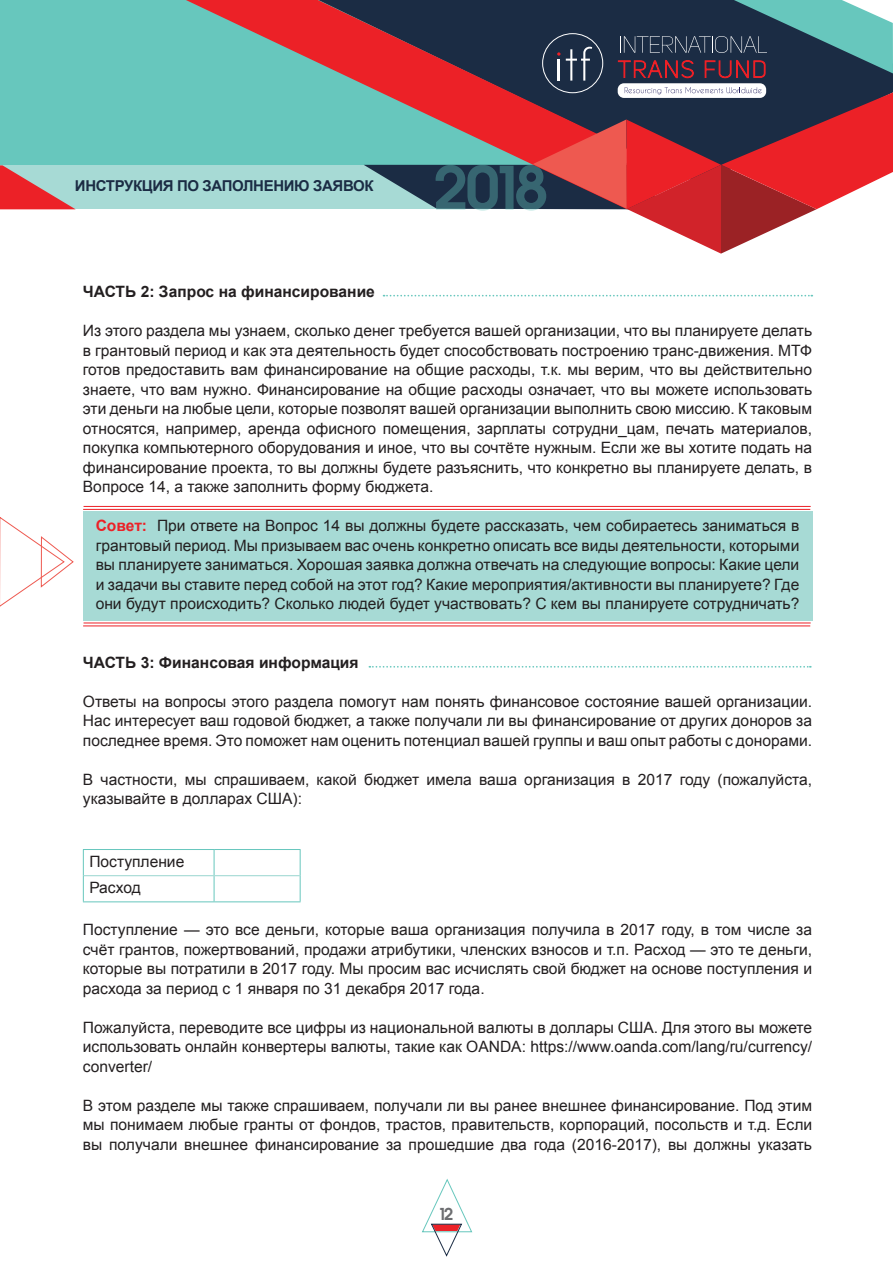
<style>
.page{position:relative;width:893px;height:1263px;background:#fff}
.page>*{position:absolute;margin:0;border:0;box-sizing:border-box;transform-origin:0 0}
.t1{font:16.5px "Avant Garde SH Dem Bol";color:#6c6d70}
.t2{font:15.6px/19.5px "Arial";color:#231f20;text-align:justify}
.t3{font:700 15.6px "Arial";color:#231f20}
.t4{font:700 15px "Arial";letter-spacing:-.025em;color:#1b2c44}
.s1{font-weight:700;color:#ec2127}
</style>
<div class="page">
<svg style="left:0;top:0;width:627px;height:209px;background:#7ba5a1"></svg>
<svg style="left:0;top:165px;width:76px;height:44px;background:#c97c7c"></svg>
<div style="left:618px;top:83px;width:148px;height:15px;background:#fff;border-radius:6px"></div>
<svg style="left:364px;top:87px;width:529px;height:167px"></svg>
<svg style="left:485px;top:0;width:408px;height:81px;background:#314a5c"></svg>
<svg style="left:422px;top:1178px;width:51px;height:79px"></svg>
<div style="left:83px;top:511px;width:729px;height:110px;background:#a7dad5"></div>
<svg style="left:214px;top:850px;width:1px;height:51px"></svg>
<hr style="left:83px;top:901px;width:131px;height:1px;background:#67c7bd">
<hr style="left:214px;top:901px;width:87px;height:1px;background:#67c7bd">
<svg style="left:83px;top:850px;width:1px;height:51px"></svg>
<svg style="left:300px;top:850px;width:1px;height:51px"></svg>
<hr style="left:83px;top:849px;width:131px;height:1px;background:#67c7bd">
<hr style="left:214px;top:849px;width:87px;height:1px;background:#67c7bd">
<hr style="left:84px;top:875px;width:130px;height:1px;background:#98d5cf">
<hr style="left:214px;top:875px;width:86px;height:1px;background:#98d5cf">
<hr style="left:84px;top:506px;width:727px;height:1px;background:#ec2127">
<hr style="left:84px;top:622px;width:727px;height:1px;background:#ec2127">
<hr style="left:83px;top:509px;width:727px;height:1px;background:#ec2127">
<hr style="left:83px;top:625px;width:727px;height:1px;background:#ec2127">
<svg style="left:0;top:517px;width:74px;height:90px"></svg>
<svg style="left:384px;top:295px;width:428px;height:1px"></svg>
<svg style="left:369px;top:666px;width:442px;height:2px"></svg>
<p class="t4" style="left:75px;top:176px;width:300px">ИНСТРУКЦИЯ ПО ЗАПОЛНЕНИЮ ЗАЯВОК</p>
<p class="t3" style="left:83px;top:281px;width:294px">ЧАСТЬ 2: Запрос на финансирование</p>
<p class="t2" style="left:83px;top:321px;width:731px">Из этого раздела мы узнаем, сколько денег требуется вашей организации, что вы планируете делать в грантовый период и как эта деятельность будет способствовать построению транс-движения. МТФ готов предоставить вам финансирование на общие расходы, т.к. мы верим, что вы действительно знаете, что вам нужно. Финансирование на общие расходы означает, что вы можете использовать эти деньги на любые цели, которые позволят вашей организации выполнить свою миссию. К таковым относятся, например, аренда офисного помещения, зарплаты сотрудни_цам, печать материалов, покупка компьютерного оборудования и иное, что вы сочтёте нужным. Если же вы хотите подать на финансирование проекта, то вы должны будете разъяснить, что конкретно вы планируете делать, в Вопросе 14, а также заполнить форму бюджета.</p>
<p class="t2" style="left:96px;top:516px;width:705px"><span class="s1">Совет:</span> При ответе на Вопрос 14 вы должны будете рассказать, чем собираетесь заниматься в грантовый период. Мы призываем вас очень конкретно описать все виды деятельности, которыми вы планируете заниматься. Хорошая заявка должна отвечать на следующие вопросы: Какие цели и задачи вы ставите перед собой на этот год? Какие мероприятия/активности вы планируете? Где они будут происходить? Сколько людей будет участвовать? С кем вы планируете сотрудничать?</p>
<p class="t3" style="left:83px;top:652px;width:277px">ЧАСТЬ 3: Финансовая информация</p>
<p class="t2" style="left:83px;top:691px;width:731px">Ответы на вопросы этого раздела помогут нам понять финансовое состояние вашей организации.<br>Нас интересует ваш годовой бюджет, а также получали ли вы финансирование от других доноров за последнее время. Это поможет нам оценить потенциал вашей группы и ваш опыт работы с донорами.</p>
<p class="t2" style="left:83px;top:769px;width:731px">В частности, мы спрашиваем, какой бюджет имела ваша организация в 2017 году (пожалуйста, указывайте в долларах США):</p>
<p class="t2" style="left:89px;top:848px;width:97px;line-height:26.1px">Поступление<br>Расход</p>
<p class="t2" style="left:83px;top:920px;width:731px">Поступление — это все деньги, которые ваша организация получила в 2017 году, в том числе за счёт грантов, пожертвований, продажи атрибутики, членских взносов и т.п. Расход — это те деньги, которые вы потратили в 2017 году. Мы просим вас исчислять свой бюджет на основе поступления и расхода за период с 1 января по 31 декабря 2017 года.</p>
<p class="t2" style="left:83px;top:1018px;width:731px">Пожалуйста, переводите все цифры из национальной валюты в доллары США. Для этого вы можете использовать онлайн конвертеры валюты, такие как OANDA: https://www.oanda.com/lang/ru/currency/ converter/</p>
<p class="t2" style="left:83px;top:1096px;width:731px">В этом разделе мы также спрашиваем, получали ли вы ранее внешнее финансирование. Под этим мы понимаем любые гранты от фондов, трастов, правительств, корпораций, посольств и т.д. Если вы получали внешнее финансирование за прошедшие два года (2016-2017), вы должны указать</p>
<p class="t1" style="left:440px;top:1204px;width:14px">12</p>
</div>
